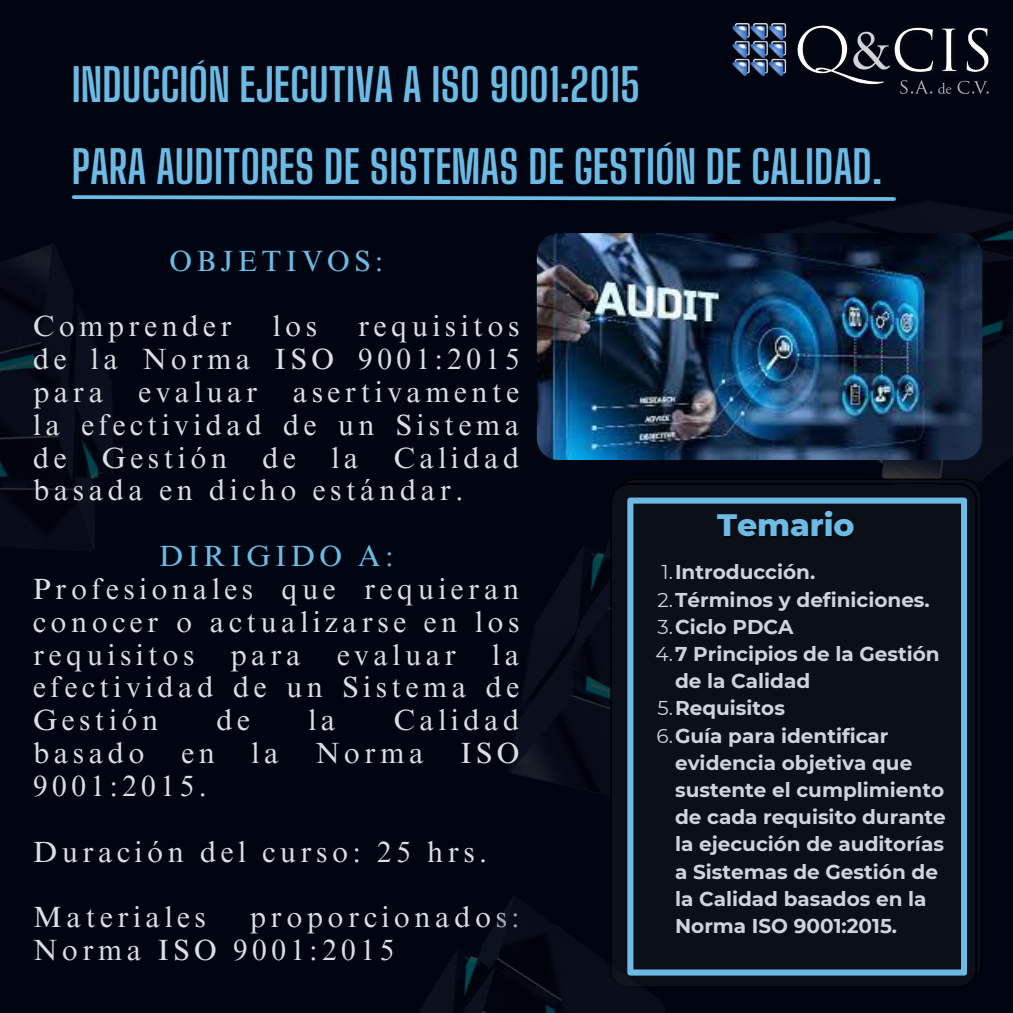
<style>
.page{position:relative;width:1013px;height:1013px;background:#fff}
.page>*{position:absolute;margin:0;border:0;box-sizing:border-box;transform-origin:0 0}
.t1{font:700 45px "Big Shoulders Display";color:#6cbbe4}
.t2{font:800 31.62px "Montserrat";letter-spacing:-.005em;color:#6cbbe4}
.t3{font:29.25px/32.8px "Times NRMT Pro";letter-spacing:.155em;color:#dbdfe4;text-align:justify}
.t4{font:29.25px "Times NRMT Pro";letter-spacing:.155em;color:#6cbbe4}
.t5{font:700 20px/27.2px "Montserrat";color:#d0d3d9}
.s1{font-weight:400}
</style>
<div class="page">
<div style="left:0;top:0;width:1012px;height:1012px;background:#010512"></div>
<img style="left:732px;top:23px;width:257px;height:71px">
<img style="left:0;top:245px;width:113px;height:306px">
<img style="left:508px;top:540px;width:102px;height:245px">
<img style="left:783px;top:202px;width:229px;height:276px">
<svg style="left:610px;top:478px;width:372px;height:510px;fill:#0a0f18"></svg>
<div style="left:627px;top:497px;width:339px;height:478px;background:#0a0f18"></div>
<img style="left:537px;top:233px;width:445px;height:227px">
<svg style="left:71px;top:195px;width:826px;height:8px"></svg>
<img style="left:419px;top:881px;width:307px;height:131px">
<p class="t1" style="left:72px;top:58px;width:570px">INDUCCIÓN EJECUTIVA A ISO 9001:2015</p>
<p class="t1" style="left:72px;top:140px;width:811px">PARA AUDITORES DE SISTEMAS DE GESTIÓN DE CALIDAD.</p>
<p class="t4" style="left:169px;top:250px;width:215px">OBJETIVOS:</p>
<p class="t3" style="left:33px;top:313px;width:488px;text-indent:325px">requisitos de la Norma ISO 9001:2015 para evaluar asertivamente la efectividad de un Sistema de Gestión de la Calidad basada en dicho estándar.</p>
<p class="t3" style="left:33px;top:313px;width:200px">Comprender</p>
<p class="t3" style="left:273px;top:313px;width:46px">los</p>
<p class="t4" style="left:159px;top:545px;width:235px">DIRIGIDO A:</p>
<p class="t3" style="left:33px;top:576px;width:488px">Profesionales que requieran conocer o actualizarse en los requisitos para evaluar la efectividad de un Sistema de Gestión</p>
<p class="t3" style="left:217px;top:707px;width:35px">de</p>
<p class="t3" style="left:308px;top:707px;width:29px">la</p>
<p class="t3" style="left:394px;top:707px;width:127px">Calidad</p>
<p class="t3" style="left:33px;top:740px;width:113px">basado</p>
<p class="t3" style="left:181px;top:740px;width:35px">en</p>
<p class="t3" style="left:251px;top:740px;width:29px">la</p>
<p class="t3" style="left:315px;top:740px;width:110px">Norma</p>
<p class="t3" style="left:460px;top:740px;width:60px">ISO</p>
<p class="t3" style="left:33px;top:773px;width:175px">9001:2015.</p>
<p class="t3" style="left:33px;top:838px;width:455px">Duración del curso: 25 hrs.</p>
<p class="t3" style="left:33px;top:904px;width:488px;text-indent:217px">proporcionados:<br>Norma ISO 9001:2015</p>
<p class="t3" style="left:33px;top:904px;width:174px">Materiales</p>
<p class="t2" style="left:717px;top:505px;width:139px">Temario</p>
<p class="t5" style="left:661px;top:558px;width:155px"><span class="s1">1.</span>Introducción.</p>
<p class="t5" style="left:657px;top:586px;width:274px"><span class="s1">2.</span>Términos y definiciones.</p>
<p class="t5" style="left:657px;top:613px;width:137px"><span class="s1">3.</span>Ciclo PDCA</p>
<p class="t5" style="left:675px;top:640px;width:266px;text-indent:-19px"><span class="s1">4.</span>7 Principios de la Gestión de la Calidad</p>
<p class="t5" style="left:657px;top:694px;width:129px"><span class="s1">5.</span>Requisitos</p>
<p class="t5" style="left:675px;top:721px;width:272px;text-indent:-18px"><span class="s1">6.</span>Guía para identificar evidencia objetiva que sustente el cumplimiento de cada requisito durante la ejecución de auditorías a Sistemas de Gestión de la Calidad basados en la<br>Norma ISO 9001:2015.</p>
</div>
